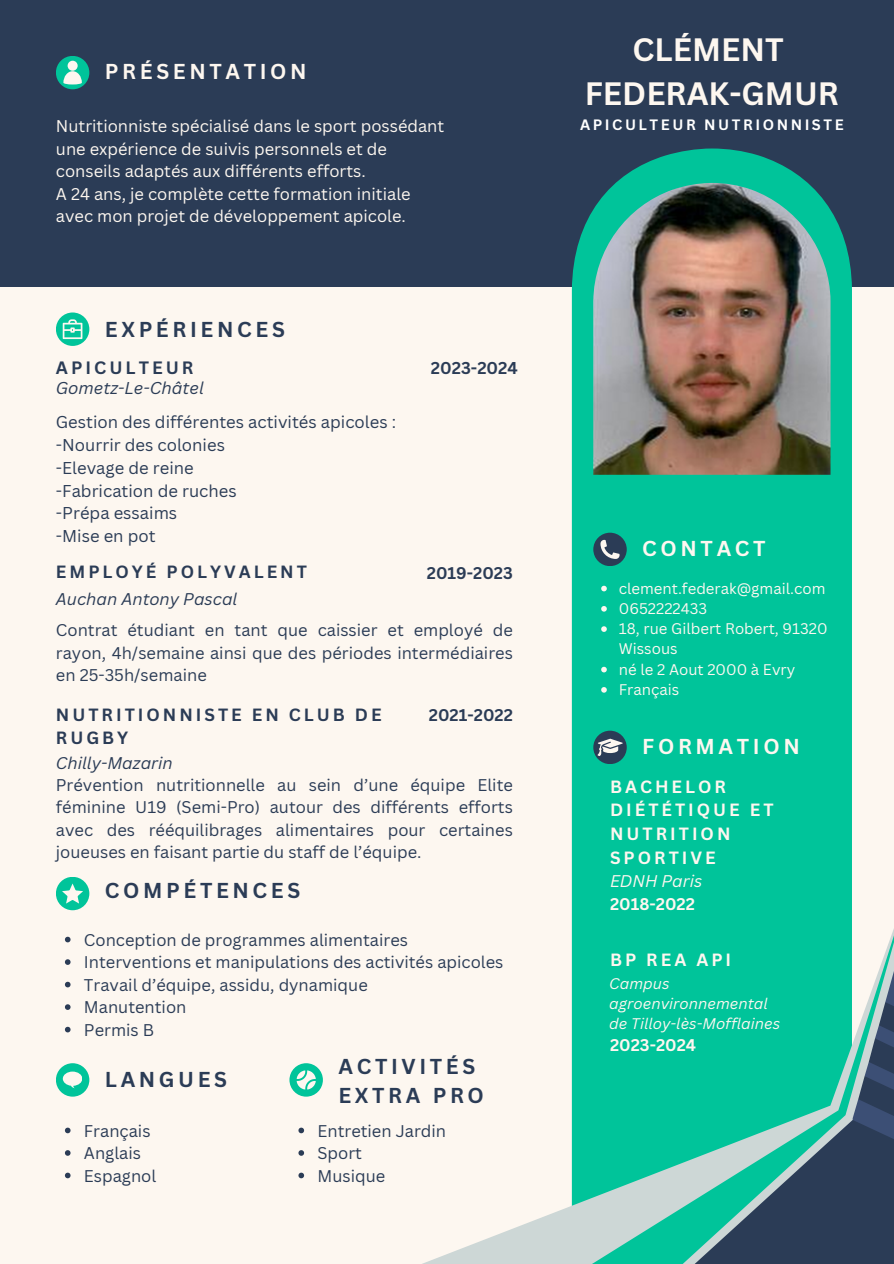
<style>
.page{position:relative;width:894px;height:1264px;background:#fff}
.page>*{position:absolute;margin:0;border:0;box-sizing:border-box;transform-origin:0 0}
.t1{font:700 31.5px/43.8px "Canva Sans";color:#fdf7f0;text-align:center}
.t2{font:700 21px/29.2px "Canva Sans";letter-spacing:.175em;color:#2b3c56}
.t3{font:700 21px "Canva Sans";letter-spacing:.175em;color:#fdf7f0}
.t4{font:700 17.4px "Canva Sans";letter-spacing:.175em;color:#2b3c56}
.t5{font:700 17.25px/23.7px "Canva Sans";letter-spacing:.175em;color:#fdf7f0}
.t6{font:700 17.25px/23.7px "Canva Sans";letter-spacing:.175em;color:#2b3c56}
.t7{font:16.65px/22.8px "Canva Sans";color:#2b3c56}
.t8{font:italic 16.65px "Canva Sans";color:#2b3c56}
.t9{font:700 16.65px "Canva Sans";color:#2b3c56}
.t10{font:16.5px/22.5px "Canva Sans";color:#2b3c56;text-align:justify}
.t11{font:16.5px/22.5px "Canva Sans";color:#fdf7f0}
.t12{font:italic 16.5px "Canva Sans";color:#2b3c56}
.t13{font:700 16.5px "Canva Sans";color:#2b3c56}
.t14{font:700 16.5px "Canva Sans";color:#fdf7f0}
.t15{font:italic 16.5px "Canva Sans";color:#fdf7f0}
.t16{font:15px/20.2px "Canva Sans";color:#fdf7f0}
.t17{font:italic 15px/20.2px "Canva Sans";color:#fdf7f0}
.t18{font:700 14.7px "Canva Sans";letter-spacing:.175em;color:#fff}
</style>
<div class="page">
<div style="left:0;top:0;width:893px;height:1263px;background:#fdf7f0"></div>
<div style="left:0;top:0;width:893px;height:286px;background:#2b3c56"></div>
<div style="left:571px;top:148px;width:280px;height:728px;background:#00c49a"></div>
<svg style="left:425px;top:876px;width:159px;height:387px"></svg>
<svg style="left:584px;top:876px;width:93px;height:387px;background:#1ec6a2"></svg>
<svg style="left:677px;top:875px;width:216px;height:388px;background:#2ca995"></svg>
<img style="left:593px;top:183px;width:237px;height:291px">
<div style="left:56px;top:56px;width:33px;height:33px;background:#00c49a;border-radius:50%"></div>
<svg style="left:63px;top:61px;width:18px;height:23px"></svg>
<svg style="left:56px;top:312px;width:33px;height:34px"></svg>
<svg style="left:63px;top:319px;width:19px;height:20px"></svg>
<div style="left:56px;top:876px;width:33px;height:34px;background:#00c49a;border-radius:50%"></div>
<svg style="left:62px;top:883px;width:21px;height:20px"></svg>
<div style="left:56px;top:1063px;width:33px;height:33px;background:#00c49a;border-radius:50%"></div>
<svg style="left:63px;top:1071px;width:19px;height:17px"></svg>
<div style="left:289px;top:1063px;width:34px;height:33px;background:#00c49a;border-radius:50%"></div>
<svg style="left:296px;top:1070px;width:19px;height:19px"></svg>
<div style="left:593px;top:532px;width:33px;height:34px;background:#2b3c56;border-radius:50%"></div>
<svg style="left:600px;top:540px;width:19px;height:19px"></svg>
<div style="left:593px;top:730px;width:33px;height:34px;background:#2b3c56;border-radius:50%"></div>
<svg style="left:597px;top:738px;width:25px;height:18px"></svg>
<svg style="left:65px;top:936px;width:5px;height:6px"></svg>
<svg style="left:65px;top:959px;width:5px;height:5px"></svg>
<svg style="left:65px;top:981px;width:5px;height:6px"></svg>
<svg style="left:65px;top:1004px;width:5px;height:5px"></svg>
<svg style="left:65px;top:1026px;width:5px;height:6px"></svg>
<svg style="left:65px;top:1127px;width:5px;height:6px"></svg>
<svg style="left:65px;top:1150px;width:5px;height:5px"></svg>
<svg style="left:65px;top:1172px;width:5px;height:6px"></svg>
<svg style="left:298px;top:1127px;width:6px;height:6px"></svg>
<svg style="left:298px;top:1150px;width:6px;height:5px"></svg>
<svg style="left:298px;top:1172px;width:6px;height:6px"></svg>
<svg style="left:601px;top:585px;width:5px;height:6px"></svg>
<svg style="left:601px;top:606px;width:5px;height:5px"></svg>
<svg style="left:601px;top:626px;width:5px;height:6px"></svg>
<svg style="left:601px;top:666px;width:5px;height:6px"></svg>
<svg style="left:601px;top:687px;width:5px;height:5px"></svg>
<h1 class="t3" style="left:105px;top:57px;width:203px">PRÉSENTATION</h1>
<h6 class="t11" style="left:56px;top:115px;width:390px">Nutritionniste spécialisé dans le sport possédant une expérience de suivis personnels et de conseils adaptés aux différents efforts.<br>A 24 ans, je complète cette formation initiale avec mon projet de développement apicole.</h6>
<p class="t2" style="left:105px;top:314px;width:181px">EXPÉRIENCES</p>
<h2 class="t4" style="left:56px;top:355px;width:139px">APICULTEUR</h2>
<h3 class="t8" style="left:56px;top:376px;width:149px">Gometz-Le-Châtel</h3>
<h5 class="t7" style="left:56px;top:410px;width:341px">Gestion des différentes activités apicoles : -Nourrir des colonies<br>-Elevage de reine<br>-Fabrication de ruches<br>-Prépa essaims<br>-Mise en pot</h5>
<h4 class="t9" style="left:430px;top:356px;width:89px">2023-2024</h4>
<p class="t6" style="left:56px;top:559px;width:252px">EMPLOYÉ POLYVALENT</p>
<h2 class="t12" style="left:56px;top:587px;width:183px">Auchan Antony Pascal</h2>
<p class="t10" style="left:56px;top:618px;width:458px">Contrat étudiant en tant que caissier et employé de rayon, 4h/semaine ainsi que des périodes intermédiaires en 25-35h/semaine</p>
<p class="t13" style="left:427px;top:561px;width:87px">2019-2023</p>
<p class="t6" style="left:56px;top:702px;width:327px">NUTRITIONNISTE EN CLUB DE<br>RUGBY</p>
<p class="t12" style="left:56px;top:751px;width:118px">Chilly-Mazarin</p>
<p class="t10" style="left:56px;top:773px;width:458px">Prévention nutritionnelle au sein d’une équipe Elite féminine U19 (Semi-Pro) autour des différents efforts avec des rééquilibrages alimentaires pour certaines joueuses en faisant partie du staff de l’équipe.</p>
<p class="t13" style="left:429px;top:703px;width:85px">2021-2022</p>
<h3 class="t2" style="left:105px;top:875px;width:197px">COMPÉTENCES</h3>
<p class="t10" style="left:84px;top:928px;width:325px">Conception de programmes alimentaires</p>
<h4 class="t10" style="left:84px;top:950px;width:421px">Interventions et manipulations des activités apicoles</h4>
<p class="t10" style="left:84px;top:973px;width:285px">Travail d’équipe, assidu, dynamique</p>
<h2 class="t10" style="left:84px;top:995px;width:104px">Manutention</h2>
<h3 class="t10" style="left:84px;top:1018px;width:72px">Permis B</h3>
<p class="t2" style="left:105px;top:1063px;width:124px">LANGUES</p>
<h4 class="t10" style="left:84px;top:1118px;width:68px">Français</h4>
<h5 class="t10" style="left:84px;top:1141px;width:59px">Anglais</h5>
<h5 class="t10" style="left:84px;top:1163px;width:74px">Espagnol</h5>
<h3 class="t2" style="left:338px;top:1050px;width:147px">ACTIVITÉS<br>EXTRA PRO</h3>
<h4 class="t10" style="left:317px;top:1118px;width:130px">Entretien Jardin</h4>
<h5 class="t10" style="left:317px;top:1141px;width:46px">Sport</h5>
<h5 class="t10" style="left:317px;top:1163px;width:69px">Musique</h5>
<p class="t1" style="left:584px;top:27px;width:255px">CLÉMENT<br>FEDERAK-GMUR</p>
<p class="t18" style="left:580px;top:115px;width:265px">APICULTEUR NUTRIONNISTE</p>
<h2 class="t3" style="left:642px;top:534px;width:125px">CONTACT</h2>
<h3 class="t16" style="left:618px;top:577px;width:208px">clement.federak@gmail.com</h3>
<h4 class="t16" style="left:618px;top:598px;width:90px">0652222433</h4>
<h5 class="t16" style="left:618px;top:618px;width:210px">18, rue Gilbert Robert, 91320<br>Wissous</h5>
<h5 class="t16" style="left:618px;top:658px;width:178px">né le 2 Aout 2000 à Evry</h5>
<p class="t16" style="left:618px;top:679px;width:62px">Français</p>
<h5 class="t3" style="left:642px;top:731px;width:159px">FORMATION</h5>
<h2 class="t5" style="left:610px;top:774px;width:165px">BACHELOR<br>DIÉTÉTIQUE ET<br>NUTRITION<br>SPORTIVE</h2>
<p class="t15" style="left:610px;top:869px;width:94px">EDNH Paris</p>
<p class="t14" style="left:610px;top:892px;width:86px">2018-2022</p>
<p class="t5" style="left:610px;top:947px;width:123px">BP REA API</p>
<p class="t17" style="left:609px;top:972px;width:160px">Campus agroenvironnemental</p>
<p class="t17" style="left:609px;top:1013px;width:172px">de Tilloy-lès-Mofflaines</p>
<h2 class="t14" style="left:610px;top:1033px;width:88px">2023-2024</h2>
</div>
